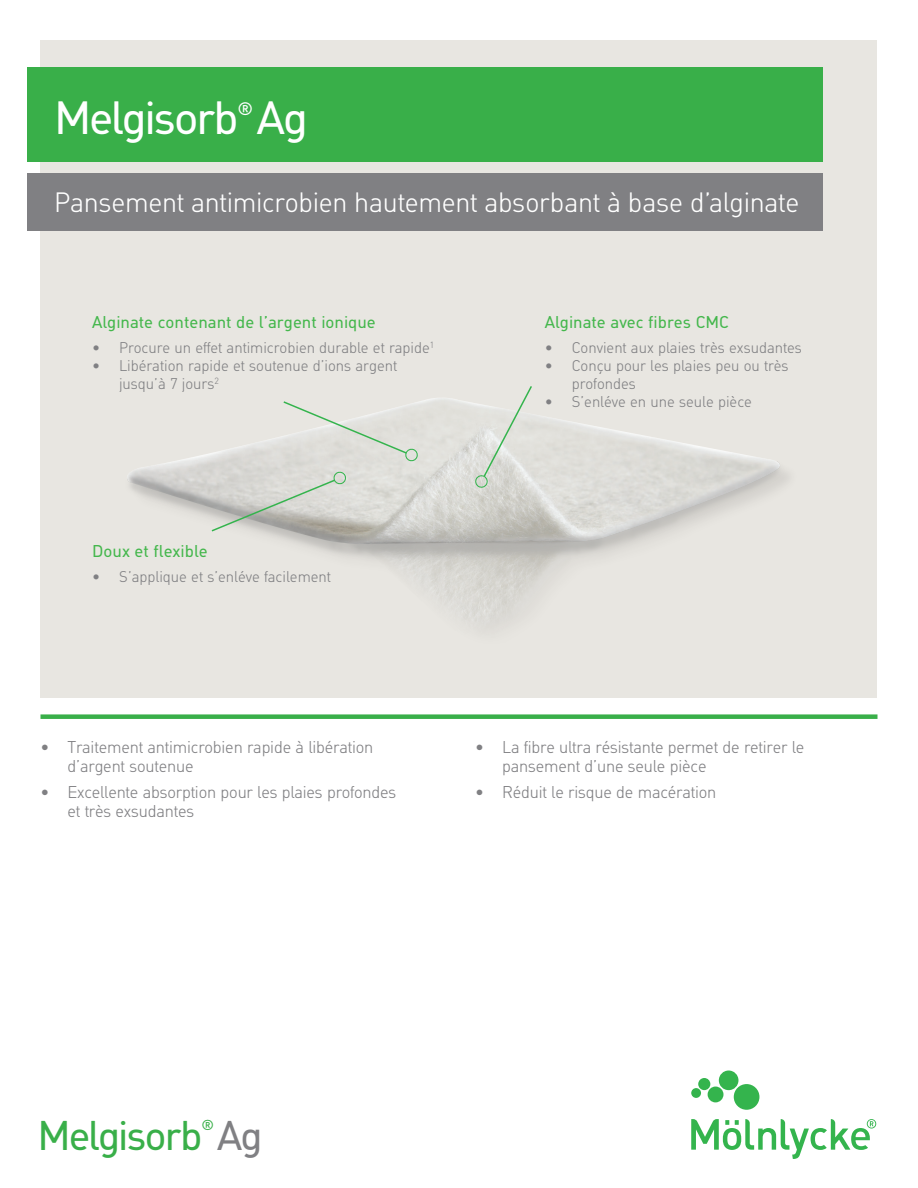
<style>
.page{position:relative;width:918px;height:1188px;background:#fff}
.page>*{position:absolute;margin:0;border:0;box-sizing:border-box;transform-origin:0 0}
.t1{font:45px "MHC Din";letter-spacing:-.05em;color:#fff}
.t2{font:40.05px "MHC Din";letter-spacing:-.05em;color:#39af49}
.t3{font:300 27px "MHC Din";letter-spacing:-.01em;color:#fff}
.t4{font:17.55px "MHC Din";color:#fff}
.t5{font:300 16.5px/19.5px "MHC Din";letter-spacing:-.01em;color:#808083}
.Bröd_större_13_pkt{font:16.5px "MHC Din";color:#44b74c}
.t6{font:300 15px/18px "MHC Din";color:#808083}
.t7{font:14.1px "MHC Din";color:#39af49}
.s1{color:#808083}
</style>
<div class="page">
<div style="left:40px;top:40px;width:838px;height:658px;background:#e8e6e1"></div>
<div style="left:27px;top:68px;width:796px;height:94px;background:#39af49"></div>
<div style="left:27px;top:174px;width:796px;height:57px;background:#808083"></div>
<div style="left:40px;top:714px;width:838px;height:5px;background:#39af49"></div>
<svg style="left:691px;top:1071px;width:185px;height:88px"></svg>
<img style="left:127px;top:398px;width:660px;height:231px">
<svg style="left:282px;top:400px;width:137px;height:63px"></svg>
<svg style="left:210px;top:471px;width:136px;height:62px"></svg>
<svg style="left:474px;top:386px;width:59px;height:103px"></svg>
<p class="t1" style="left:54px;top:91px;width:255px">Melgisorb Ag</p>
<p class="t4" style="left:238px;top:98px;width:17px">®</p>
<p class="t3" style="left:54px;top:188px;width:747px">Pansement antimicrobien hautement absorbant à base d’alginate</p>
<p class="Bröd_större_13_pkt" style="left:92px;top:312px;width:285px">Alginate contenant de l’argent ionique</p>
<p class="t6" style="left:92px;top:339px;width:344px">• Procure un effet antimicrobien durable et rapide<sup>1</sup></p>
<p class="t6" style="left:119px;top:357px;width:280px;text-indent:-27px">• Libération rapide et soutenue d’ions argent jusqu’à 7 jours<sup>2</sup></p>
<p class="Bröd_större_13_pkt" style="left:92px;top:541px;width:117px">Doux et flexible</p>
<p class="t6" style="left:92px;top:568px;width:240px">• S’applique et s’enléve facilement</p>
<p class="Bröd_större_13_pkt" style="left:545px;top:313px;width:186px">Alginate avec fibres CMC</p>
<p class="t6" style="left:545px;top:339px;width:259px">• Convient aux plaies très exsudantes</p>
<p class="t6" style="left:572px;top:357px;width:218px;text-indent:-27px">• Conçu pour les plaies peu ou très profondes</p>
<p class="t6" style="left:545px;top:393px;width:209px">• S’enléve en une seule pièce</p>
<p class="t5" style="left:68px;top:737px;width:307px;text-indent:-27px">• Traitement antimicrobien rapide à libération d’argent soutenue</p>
<p class="t5" style="left:68px;top:783px;width:330px;text-indent:-27px">• Excellente absorption pour les plaies profondes et très exsudantes</p>
<p class="t5" style="left:502px;top:737px;width:304px;text-indent:-27px">• La fibre ultra résistante permet de retirer le pansement d’une seule pièce</p>
<p class="t5" style="left:475px;top:783px;width:243px">• Réduit le risque de macération</p>
<p class="t7" style="left:202px;top:1117px;width:14px">®</p>
<p class="t2" style="left:38px;top:1112px;width:227px">Melgisorb <span class="s1">Ag</span></p>
</div>
